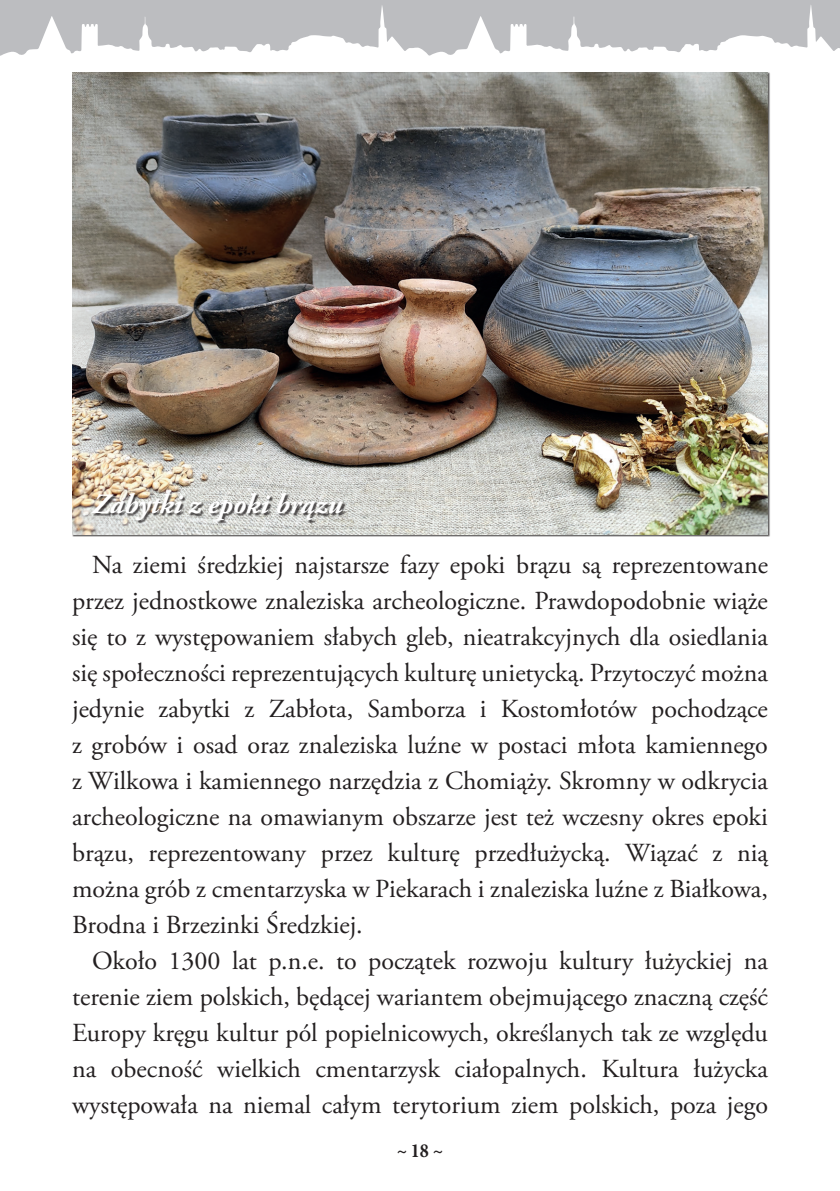
<style>
.page{position:relative;width:840px;height:1191px;background:#fff}
.page>*{position:absolute;margin:0;border:0;box-sizing:border-box;transform-origin:0 0}
.t1{font:italic 700 28px "Adobe Garamond Pro";color:#fff}
.t2{font:26px/36px "Adobe Garamond Pro";color:#231f20;text-align:justify}
.t3{font:700 20px "Minion Pro";color:#231f20;scale:.9 1}
</style>
<div class="page">
<svg style="left:0;top:0;width:839px;height:56px;fill:#bcbdc0"></svg>
<img style="left:72px;top:72px;width:695px;height:462px">
<div style="left:93px;top:494px;width:252px;height:30px;background:#231f20;opacity:.75"></div>
<p class="t1" style="left:92px;top:488px;width:252px">Zabytki z epoki brązu</p>
<p class="t2" style="left:72px;top:547px;width:697px;text-indent:20px">Na ziemi średzkiej najstarsze fazy epoki brązu są reprezentowane przez jednostkowe znaleziska archeologiczne. Prawdopodobnie wiąże się to z występowaniem słabych gleb, nieatrakcyjnych dla osiedlania się społeczności reprezentujących kulturę unietycką. Przytoczyć można jedynie zabytki z Zabłota, Samborza i Kostomłotów pochodzące z grobów i osad oraz znaleziska luźne w postaci młota kamiennego z Wilkowa i kamiennego narzędzia z Chomiąży. Skromny w odkrycia archeologiczne na omawianym obszarze jest też wczesny okres epoki brązu, reprezentowany przez kulturę przedłużycką. Wiązać z nią można grób z cmentarzyska w Piekarach i znaleziska luźne z Białkowa, Brodna i Brzezinki Średzkiej.</p>
<p class="t2" style="left:72px;top:944px;width:697px;text-indent:20px">Około 1300 lat p.n.e. to początek rozwoju kultury łużyckiej na terenie ziem polskich, będącej wariantem obejmującego znaczną część Europy kręgu kultur pól popielnicowych, określanych tak ze względu na obecność wielkich cmentarzysk ciałopalnych. Kultura łużycka występowała na niemal całym terytorium ziem polskich, poza jego</p>
<p class="t3" style="left:396px;top:1136px;width:53px">~ 18 ~</p>
</div>
